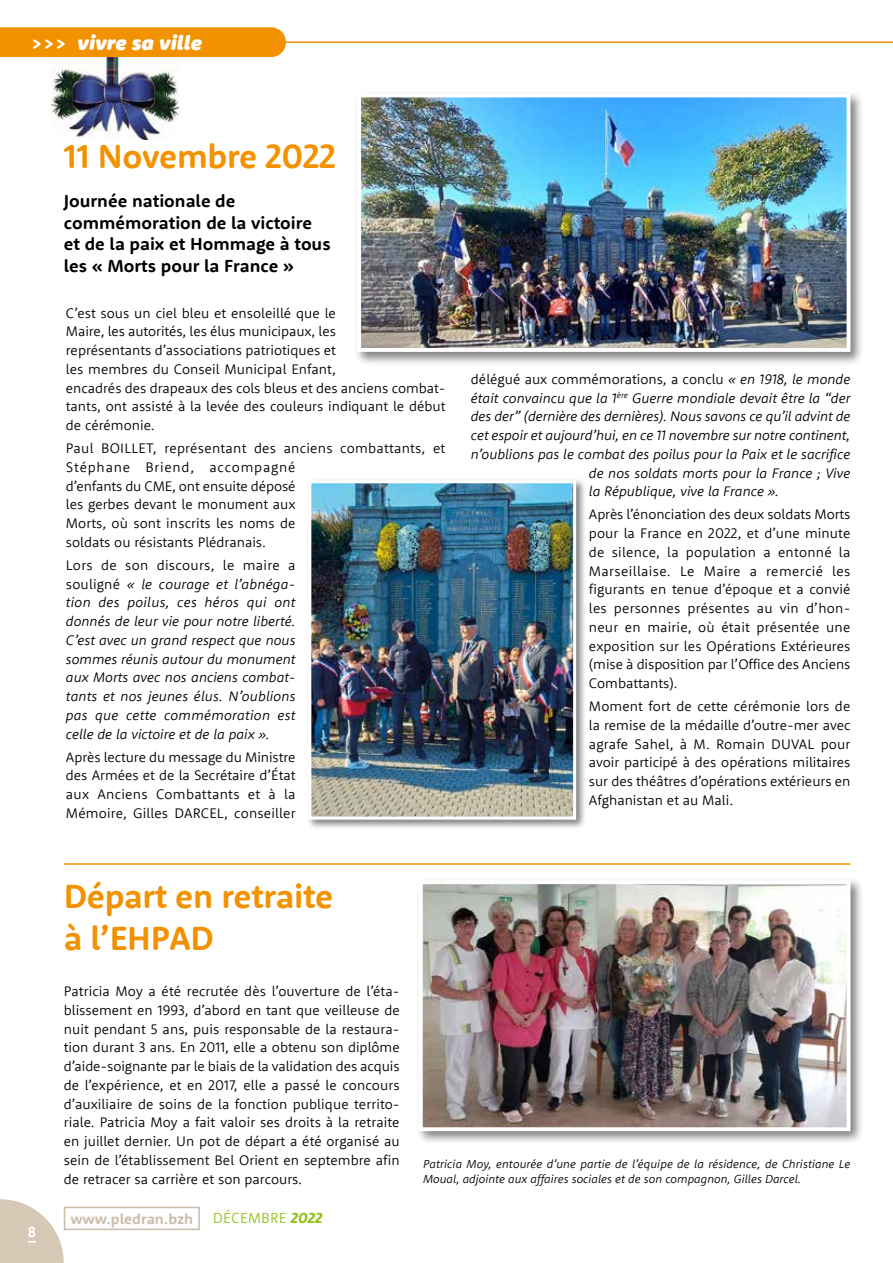
<style>
.page{position:relative;width:893px;height:1263px;background:#fff}
.page>*{position:absolute;margin:0;border:0;box-sizing:border-box;transform-origin:0 0}
.t1{font:700 34.5px/41.7px "Rooney Sans";letter-spacing:-.01em;color:#f39200}
.t2{font:italic 900 21px "Rooney Sans";color:#fff}
.t3{font:700 18px/21.6px "Rooney Sans";color:#000}
.t4{font:700 15px "Rooney Sans";color:#cbbca9}
.t5{font:700 15px "Rooney Sans";color:#fff}
.t6{font:300 14.25px/18.8px "Rooney Sans";color:#000;text-align:justify}
.t7{font:italic 300 14.25px/18.8px "Rooney Sans";color:#000;text-align:justify}
.t8{font:italic 300 12px/15px "Rooney Sans";color:#000}
.s1{font-weight:700;font-style:normal}
.s2{font-style:normal}
.s3{font-style:italic}
.s4{font-weight:300;color:#95c11f}
.s5{font-weight:800;font-style:italic;color:#95c11f}
</style>
<div class="page">
<svg style="left:0;top:1199px;width:64px;height:64px"></svg>
<div style="left:64px;top:1207px;width:136px;height:23px;border:2px solid #cbbca9"></div>
<img style="left:51px;top:57px;width:127px;height:83px">
<hr style="left:285px;top:41px;width:608px;height:2px;background:#f39200">
<div style="left:0;top:27px;width:286px;height:30px;background:#f39200"></div>
<div style="left:354px;top:91px;width:510px;height:275px;background:#000;opacity:.5"></div>
<img style="left:362px;top:99px;width:483px;height:248px">
<div style="left:357px;top:94px;width:493px;height:258px;border:4px solid #fff"></div>
<div style="left:306px;top:478px;width:281px;height:353px;background:#000;opacity:.5"></div>
<img style="left:312px;top:484px;width:260px;height:332px">
<div style="left:308px;top:480px;width:268px;height:340px;border:3px solid #fff"></div>
<div style="left:416px;top:877px;width:449px;height:268px;background:#000;opacity:.5"></div>
<img style="left:424px;top:885px;width:421px;height:241px">
<div style="left:419px;top:880px;width:431px;height:251px;border:4px solid #fff"></div>
<hr style="left:64px;top:863px;width:786px;height:2px;background:#f39200">
<h2 class="t2" style="left:31px;top:29px;width:173px"><span class="s1">&gt;&gt;&gt;</span> vivre sa ville</h2>
<h1 class="t1" style="left:64px;top:135px;width:274px">11 Novembre 2022</h1>
<p class="t3" style="left:64px;top:189px;width:268px">Journée nationale de commémoration de la victoire et de la paix et Hommage à tous les « Morts pour la France »</p>
<p class="t6" style="left:66px;top:303px;width:381px;text-align:left">C’est sous un ciel bleu et ensoleillé que le<br>Maire, les autorités, les élus municipaux, les<br>représentants d’associations patriotiques et<br>les membres du Conseil Municipal Enfant,<br>encadrés des drapeaux des cols bleus et des anciens combat&shy;tants, ont assisté à la levée des couleurs indiquant le début de cérémonie.</p>
<p class="t6" style="left:66px;top:438px;width:381px;text-align:left">Paul BOILLET, représentant des anciens combattants, et Stéphane Briend, accompagné<br>d’enfants du CME, ont ensuite déposé<br>les gerbes devant le monument aux<br>Morts, où sont inscrits les noms de<br>soldats ou résistants Plédranais.</p>
<p class="t7" style="left:66px;top:555px;width:231px"><span class="s2">Lors de son discours, le maire a souligné</span> « le courage et l’abnéga&shy;tion des poilus, ces héros qui ont donnés de leur vie pour notre liberté.<br>C’est avec un grand respect que nous sommes réunis autour du monument aux Morts avec nos anciens combat&shy;tants et nos jeunes élus. N’oublions pas que cette commémoration est celle de la victoire et de la paix ».</p>
<p class="t6" style="left:66px;top:747px;width:231px">Après lecture du message du Ministre des Armées et de la Secrétaire d’État aux Anciens Combattants et à la Mémoire, Gilles DARCEL, conseiller</p>
<p class="t6" style="left:471px;top:369px;width:381px">délégué aux commémorations, a conclu <span class="s3">« en 1918, le monde</span></p>
<p class="t7" style="left:471px;top:388px;width:381px">était convaincu que la 1<sup>ère</sup> Guerre mondiale devait être la “der</p>
<p class="t7" style="left:471px;top:407px;width:381px">des der” (dernière des dernières). Nous savons ce qu’il advint de</p>
<p class="t7" style="left:471px;top:425px;width:381px">cet espoir et aujourd’hui, en ce 11 novembre sur notre continent,</p>
<p class="t7" style="left:471px;top:444px;width:381px">n’oublions pas le combat des poilus pour la Paix et le sacrifice</p>
<p class="t7" style="left:589px;top:463px;width:263px">de nos soldats morts pour la France ; Vive</p>
<p class="t7" style="left:589px;top:482px;width:192px">la République, vive la France ».</p>
<p class="t6" style="left:589px;top:505px;width:263px">Après l’énonciation des deux soldats Morts pour la France en 2022, et d’une minute de silence, la population a entonné la Marseillaise. Le Maire a remercié les figurants en tenue d’époque et a convié les personnes présentes au vin d’hon&shy;neur en mairie, où était présentée une exposition sur les Opérations Extérieures (mise à disposition par l’Office des Anciens Combattants).</p>
<p class="t6" style="left:589px;top:696px;width:263px">Moment fort de cette cérémonie lors de la remise de la médaille d’outre-mer avec agrafe Sahel, à M. Romain DUVAL pour avoir participé à des opérations militaires sur des théâtres d’opérations extérieurs en Afghanistan et au Mali.</p>
<p class="t5" style="left:28px;top:1222px;width:10px">8</p>
<h1 class="t1" style="left:64px;top:874px;width:271px">Départ en retraite à l’EHPAD</h1>
<p class="t6" style="left:64px;top:981px;width:337px">Patricia Moy a été recrutée dès l’ouverture de l’éta&shy;blissement en 1993, d’abord en tant que veilleuse de nuit pendant 5 ans, puis responsable de la restaura&shy;tion durant 3 ans. En 2011, elle a obtenu son diplôme d’aide-soignante par le biais de la validation des acquis de l’expérience, et en 2017, elle a passé le concours d’auxiliaire de soins de la fonction publique territo&shy;riale. Patricia Moy a fait valoir ses droits à la retraite en juillet dernier. Un pot de départ a été organisé au sein de l’établissement Bel Orient en septembre afin de retracer sa carrière et son parcours.</p>
<p class="t4" style="left:70px;top:1209px;width:254px">www.pledran.bzh <span class="s4">DÉCEMBRE</span> <span class="s5">2022</span></p>
<p class="t8" style="left:423px;top:1156px;width:429px">Patricia Moy, entourée d’une partie de l’équipe de la résidence, de Christiane Le<br>Moual, adjointe aux affaires sociales et de son compagnon, Gilles Darcel.</p>
</div>
